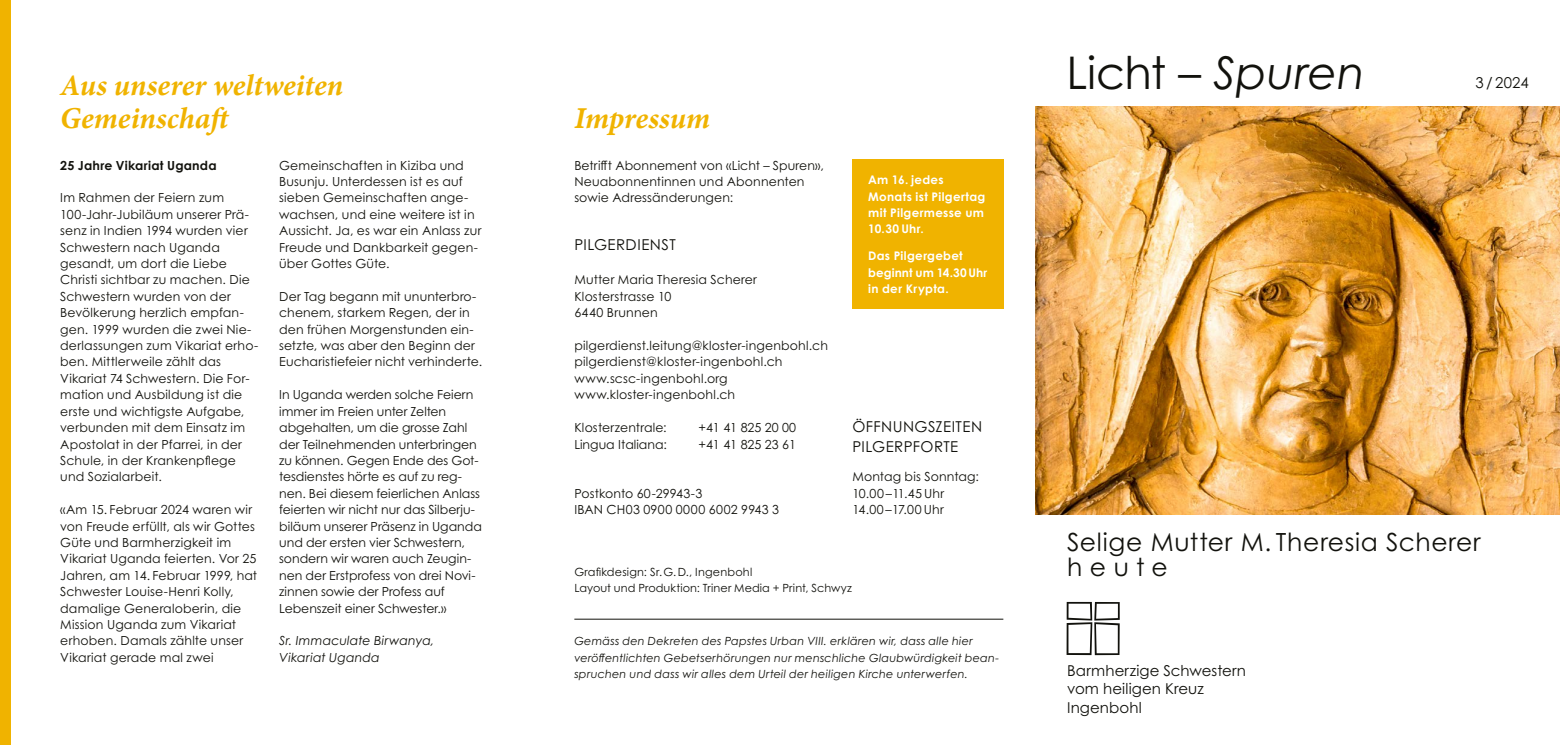
<style>
.page{position:relative;width:1560px;height:745px;background:#fff}
.page>*{position:absolute;margin:0;border:0;box-sizing:border-box;transform-origin:0 0}
.t1{font:45px "Century Gothic Pro";letter-spacing:-.01em;color:#12120d}
.t2{font:italic 700 30px/32.5px "Minion Pro";color:#f0b300}
.t3{font:25px/25px "Century Gothic Pro";letter-spacing:.03em;color:#12120d}
.t4{font:15px/18.6px "Century Gothic Pro";letter-spacing:.015em;color:#12120d}
.t5{font:15px "Century Gothic Pro";letter-spacing:.04em;color:#12120d}
.t6{font:12.5px/16.4px "Century Gothic Pro";letter-spacing:.01em;color:#12120d}
.t7{font:italic 12.5px/16.4px "Century Gothic Pro";letter-spacing:.015em;color:#12120d}
.t8{font:700 12.5px "Century Gothic Pro";letter-spacing:.015em;color:#12120d}
.t9{font:700 11.88px/16.4px "Century Gothic Pro";letter-spacing:.025em;color:#fff}
.t10{font:italic 11.25px/16.4px "Century Gothic Pro";letter-spacing:.02em;color:#12120d}
.t11{font:11.25px/16.4px "Century Gothic Pro";letter-spacing:.01em;color:#12120d}
.s1{font-style:italic}
</style>
<div class="page">
<div style="left:0;top:0;width:11px;height:744px;background:#f0b300"></div>
<img style="left:1035px;top:106px;width:524px;height:408px">
<svg style="left:1066px;top:601px;width:53px;height:53px"></svg>
<hr style="left:574px;top:618px;width:429px;height:1px;background:#12120d">
<div style="left:852px;top:159px;width:151px;height:150px;background:#f0b300"></div>
<h2 class="t2" style="left:60px;top:69px;width:284px">Aus unserer weltweiten<br>Gemeinschaft</h2>
<p class="t8" style="left:60px;top:157px;width:158px">25 Jahre Vikariat Uganda</p>
<p class="t6" style="left:60px;top:189px;width:199px">Im Rahmen der Feiern zum<br>100-Jahr-Jubiläum unserer Prä&shy;senz in Indien 1994 wurden vier<br>Schwestern nach Uganda gesandt, um dort die Liebe<br>Christi sichtbar zu machen. Die<br>Schwestern wurden von der<br>Bevölkerung herzlich empfan&shy;gen. 1999 wurden die zwei Nie&shy;derlassungen zum Vikariat erho&shy;ben. Mittlerweile zählt das<br>Vikariat 74 Schwestern. Die For&shy;mation und Ausbildung ist die erste und wichtigste Aufgabe, verbunden mit dem Einsatz im<br>Apostolat in der Pfarrei, in der<br>Schule, in der Krankenpflege und Sozialarbeit.</p>
<p class="t6" style="left:60px;top:501px;width:198px">«Am 15. Februar 2024 waren wir von Freude erfüllt, als wir Gottes<br>Güte und Barmherzigkeit im<br>Vikariat Uganda feierten. Vor 25<br>Jahren, am 14. Februar 1999, hat<br>Schwester Louise-Henri Kolly, damalige Generaloberin, die<br>Mission Uganda zum Vikariat erhoben. Damals zählte unser<br>Vikariat gerade mal zwei</p>
<p class="t6" style="left:279px;top:157px;width:204px">Gemeinschaften in Kiziba und<br>Busunju. Unterdessen ist es auf sieben Gemeinschaften ange&shy;wachsen, und eine weitere ist in<br>Aussicht. Ja, es war ein Anlass zur<br>Freude und Dankbarkeit gegen&shy;über Gottes Güte.</p>
<p class="t6" style="left:279px;top:288px;width:204px">Der Tag begann mit ununterbro&shy;chenem, starkem Regen, der in den frühen Morgenstunden ein&shy;setzte, was aber den Beginn der<br>Eucharistiefeier nicht verhinderte.</p>
<p class="t6" style="left:279px;top:386px;width:204px">In Uganda werden solche Feiern immer im Freien unter Zelten abgehalten, um die grosse Zahl der Teilnehmenden unterbringen zu können. Gegen Ende des Got&shy;tesdienstes hörte es auf zu reg&shy;nen. Bei diesem feierlichen Anlass feierten wir nicht nur das Silberju&shy;biläum unserer Präsenz in Uganda und der ersten vier Schwestern, sondern wir waren auch Zeugin&shy;nen der Erstprofess von drei Novi&shy;zinnen sowie der Profess auf<br>Lebenszeit einer Schwester.»</p>
<p class="t7" style="left:279px;top:632px;width:157px">Sr. Immaculate Birwanya,<br>Vikariat Uganda</p>
<h2 class="t2" style="left:574px;top:101px;width:137px">Impressum</h2>
<p class="t6" style="left:574px;top:157px;width:251px">Betrifft Abonnement von «Licht – Spuren»,<br>Neuabonnentinnen und Abonnenten sowie Adressänderungen:</p>
<p class="t5" style="left:574px;top:235px;width:103px">PILGERDIENST</p>
<p class="t6" style="left:574px;top:271px;width:184px">Mutter Maria Theresia Scherer<br>Klosterstrasse 10<br>6440 Brunnen</p>
<p class="t6" style="left:574px;top:337px;width:255px">pilgerdienst.leitung@kloster-ingenbohl.ch pilgerdienst@kloster-ingenbohl.ch www.scsc-ingenbohl.org www.kloster-ingenbohl.ch</p>
<p class="t6" style="left:574px;top:419px;width:94px">Klosterzentrale:</p>
<p class="t6" style="left:698px;top:419px;width:99px">+41 41 825 20 00</p>
<p class="t6" style="left:574px;top:435px;width:94px">Lingua Italiana:</p>
<p class="t6" style="left:698px;top:435px;width:99px">+41 41 825 23 61</p>
<p class="t6" style="left:574px;top:484px;width:206px">Postkonto 60-29943-3<br>IBAN CH03 0900 0000 6002 9943 3</p>
<p class="t9" style="left:868px;top:171px;width:119px">Am 16. jedes<br>Monats ist Pilgertag mit Pilgermesse um<br>10.30 Uhr.</p>
<p class="t9" style="left:868px;top:247px;width:121px">Das Pilgergebet beginnt um 14.30Uhr in der Krypta.</p>
<p class="t4" style="left:852px;top:415px;width:131px;line-height:20px">ÖFFNUNGSZEITEN<br>PILGERPFORTE</p>
<p class="t6" style="left:852px;top:468px;width:128px">Montag bis Sonntag:<br>10.00–11.45 Uhr<br>14.00–17.00 Uhr</p>
<p class="t11" style="left:574px;top:563px;width:279px">Grafikdesign: Sr.G.D., Ingenbohl<br>Layout und Produktion: Triner Media + Print, Schwyz</p>
<p class="t10" style="left:574px;top:632px;width:426px">Gemäss den Dekreten des Papstes Urban VIII. erklären wir, dass alle hier veröffentlichten Gebetserhörungen nur menschliche Glaubwürdigkeit bean&shy;spruchen und dass wir alles dem Urteil der heiligen Kirche unterwerfen.</p>
<h1 class="t1" style="left:1066px;top:45px;width:300px">Licht – <span class="s1">Spuren</span></h1>
<p class="t4" style="left:1474px;top:74px;width:55px">3 / 2024</p>
<h3 class="t3" style="left:1067px;top:529px;width:415px">Selige Mutter M. Theresia Scherer heute</h3>
<p class="t4" style="left:1067px;top:660px;width:180px">Barmherzige Schwestern vom heiligen Kreuz<br>Ingenbohl</p>
</div>
